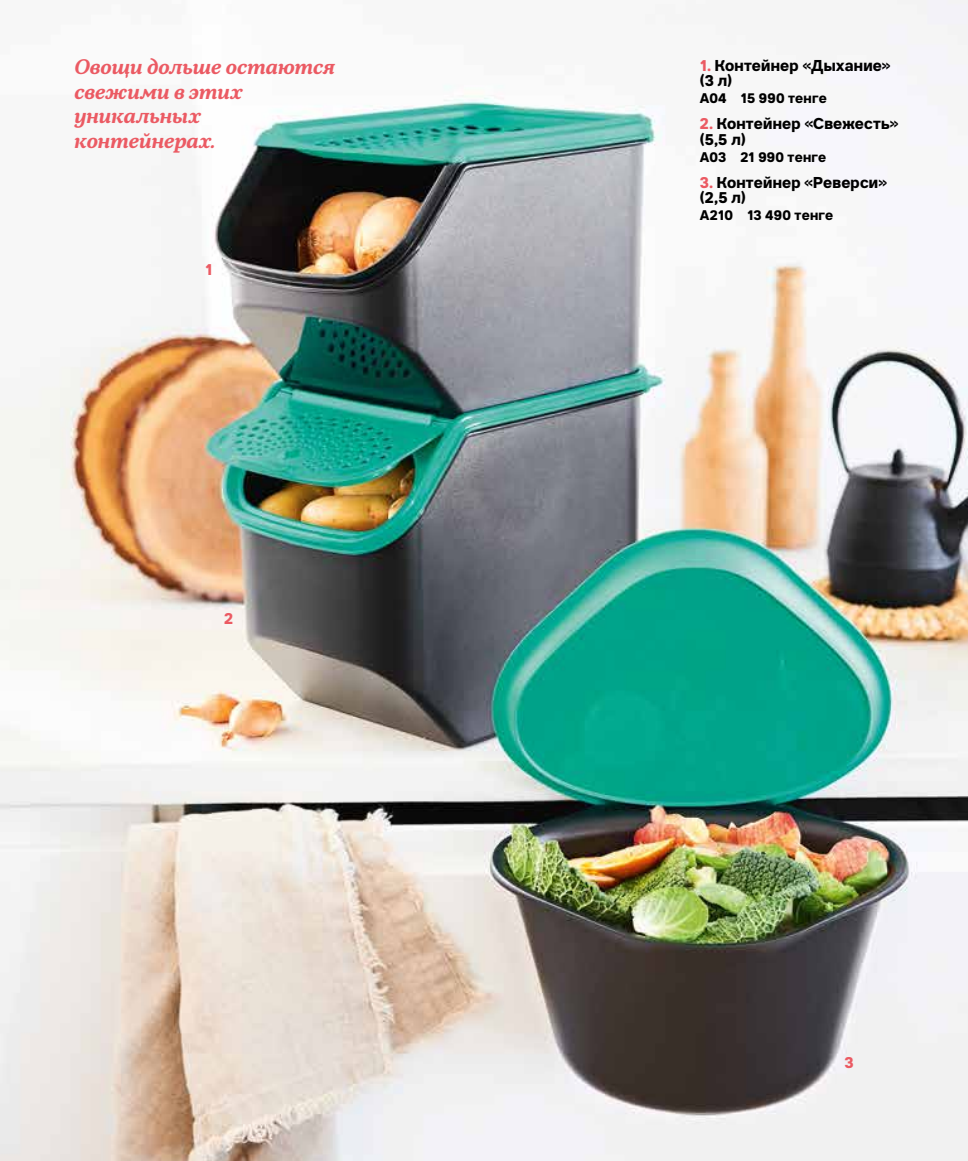
<style>
.page{position:relative;width:968px;height:1161px;background:#fff}
.page>*{position:absolute;margin:0;border:0;box-sizing:border-box;transform-origin:0 0}
.t1{font:italic 700 21px/24.5px "Tupper Serif";letter-spacing:-.005em;color:#eb5a63}
.t2{font:700 15.75px/15.8px "Tupper PRO";letter-spacing:.01em;color:#000}
.t3{font:700 15.75px "Tupper PRO";color:#eb5a63}
.t4{font:700 14px "Tupper PRO";letter-spacing:.01em;color:#000}
.s1{color:#eb5a63}
</style>
<div class="page">
<img style="left:0;top:0;width:967px;height:1161px">
<h1 class="t1" style="left:74px;top:55px;width:262px">Овощи дольше остаются свежими в этих уникальных контейнерах.</h1>
<p class="t3" style="left:205px;top:256px;width:9px">1</p>
<p class="t3" style="left:224px;top:606px;width:10px">2</p>
<p class="t2" style="left:699px;top:56px;width:192px"><span class="s1">1.</span> Контейнер «Дыхание» (3 л)</p>
<p class="t4" style="left:699px;top:87px;width:128px">А04 15 990 тенге</p>
<p class="t2" style="left:699px;top:115px;width:200px"><span class="s1">2.</span> Контейнер «Свежесть» (5,5 л)</p>
<p class="t4" style="left:699px;top:145px;width:128px">А03 21 990 тенге</p>
<p class="t2" style="left:699px;top:173px;width:188px"><span class="s1">3.</span> Контейнер «Реверси» (2,5 л)</p>
<p class="t4" style="left:699px;top:204px;width:135px">А210 13 490 тенге</p>
<p class="t3" style="left:844px;top:1050px;width:11px">3</p>
</div>
